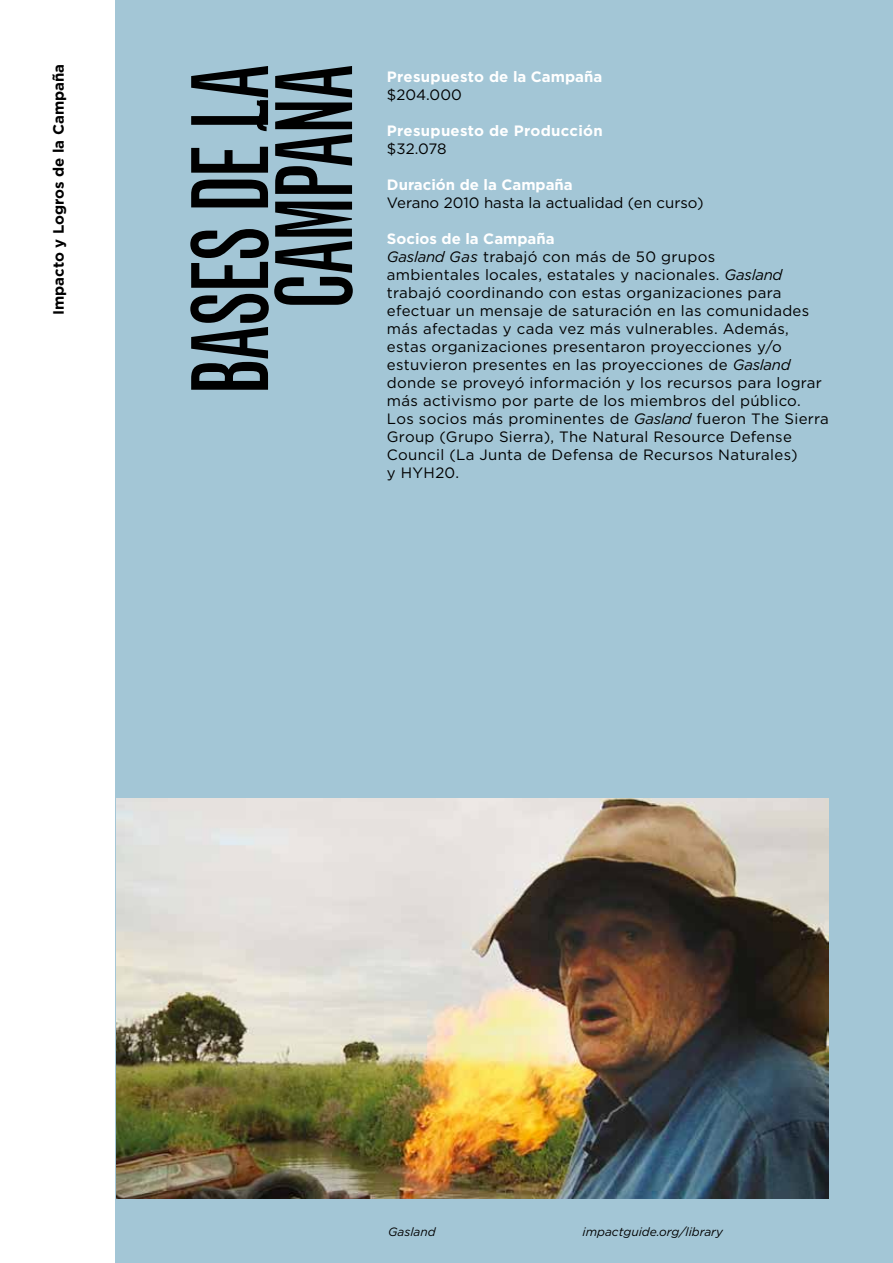
<style>
.page{position:relative;width:893px;height:1263px;background:#fff}
.page>*{position:absolute;margin:0;border:0;box-sizing:border-box;transform-origin:0 0}
.t1{font:extra-condensed 105px/84px "Grotesque";letter-spacing:-.02em;color:#000;text-align:right}
.t2{font:15px/18px "Gotham";letter-spacing:.02em;color:#000}
.t3{font:700 15px "Gotham";letter-spacing:.005em;color:#fff}
.t4{font:15px "Gotham";color:#000}
.t5{font:700 15px "Gotham";color:#000}
.t6{font:italic 12px "Gotham";color:#000}
.s1{font-weight:700;color:#fff}
.s2{font-style:italic}
</style>
<div class="page">
<div style="left:116px;top:0;width:777px;height:1263px;background:#a3c6d6"></div>
<img style="left:116px;top:798px;width:713px;height:400px">
<p class="t5" style="left:50px;top:315px;width:253px;rotate:-90deg">Impacto y Logros de la Campaña</p>
<h1 class="t1" style="left:189px;top:395px;width:333px;rotate:-90deg">BASES DE LA<br>CAMPAÑA</h1>
<p class="t3" style="left:387px;top:67px;width:217px">Presupuesto de la Campaña</p>
<p class="t2" style="left:387px;top:85px;width:76px">$204.000</p>
<p class="t3" style="left:387px;top:121px;width:217px">Presupuesto de Producción</p>
<p class="t2" style="left:387px;top:139px;width:61px">$32.078</p>
<p class="t3" style="left:387px;top:175px;width:187px">Duración de la Campaña</p>
<p class="t4" style="left:387px;top:193px;width:318px">Verano 2010 hasta la actualidad (en curso)</p>
<p class="t2" style="left:387px;top:229px;width:443px"><span class="s1">Socios de la Campaña<br></span><span class="s2">Gasland Gas</span> trabajó con más de 50 grupos<br>ambientales locales, estatales y nacionales. <span class="s2">Gasland </span>trabajó coordinando con estas organizaciones para efectuar un mensaje de saturación en las comunidades más afectadas y cada vez más vulnerables. Además, estas organizaciones presentaron proyecciones y/o estuvieron presentes en las proyecciones de <span class="s2">Gasland </span>donde se proveyó información y los recursos para lograr más activismo por parte de los miembros del público.<br>Los socios más prominentes de <span class="s2">Gasland</span> fueron The Sierra Group (Grupo Sierra), The Natural Resource Defense Council (La Junta de Defensa de Recursos Naturales)<br>y HYH20.</p>
<p class="t6" style="left:388px;top:1224px;width:49px">Gasland</p>
<p class="t6" style="left:583px;top:1224px;width:142px">impactguide.org/library</p>
</div>
